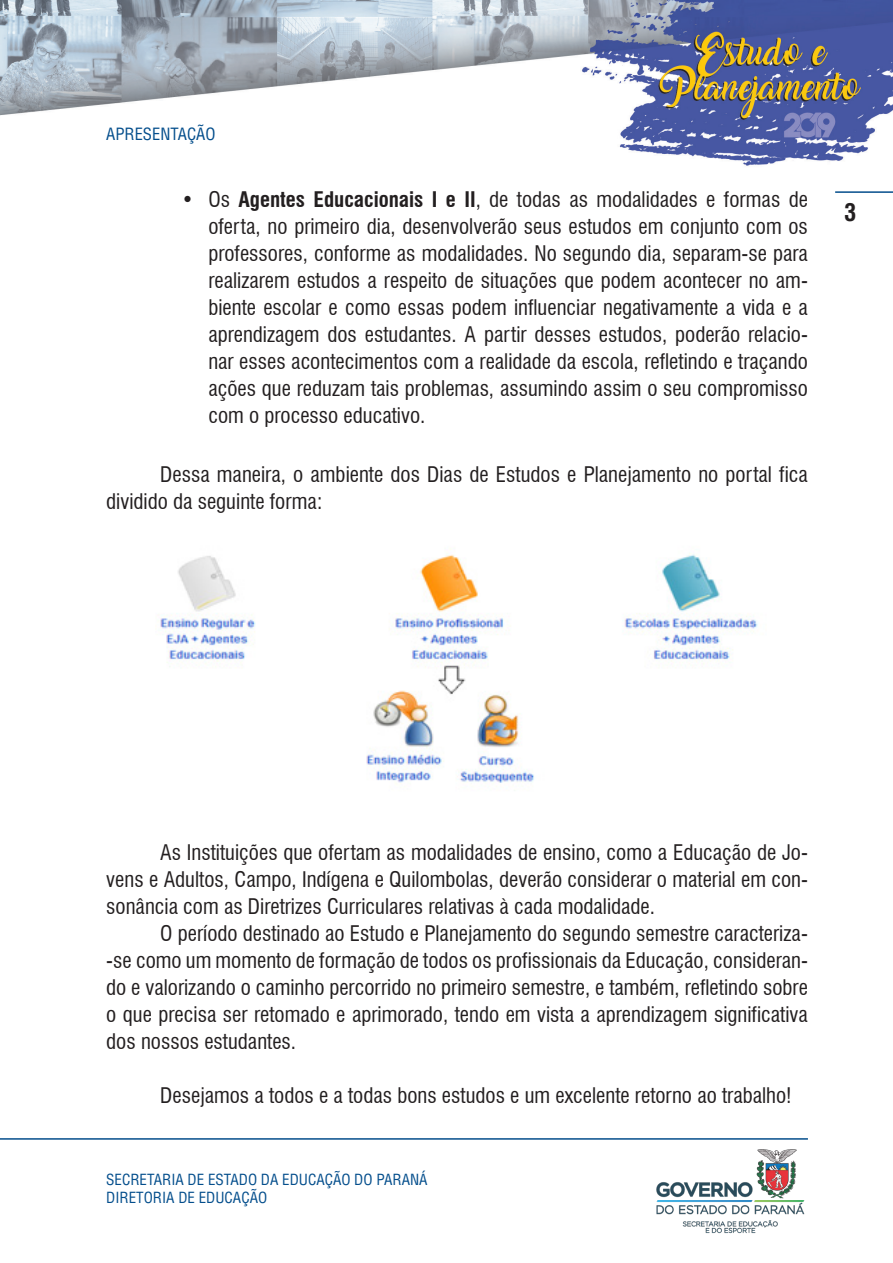
<style>
.page{position:relative;width:893px;height:1263px;background:#fff}
.page>*{position:absolute;margin:0;border:0;box-sizing:border-box;transform-origin:0 0}
.t1{font:700 condensed 24px "Helvetica LT Std";color:#231f20}
.t2{font:condensed 21px/27px "Swiss 721 BT";color:#231f20;text-align:justify}
.t3{font:condensed 16.5px "Helvetica LT Std";color:#044e8c}
.t4{font:condensed 15px/18px "Helvetica LT Std";color:#044e8c}
.s1{font-weight:700}
</style>
<div class="page">
<img style="left:0;top:0;width:893px;height:166px">
<hr style="left:835px;top:191px;width:58px;height:2px;background:#044e8c">
<hr style="left:0;top:1138px;width:808px;height:2px;background:#044e8c">
<img style="left:656px;top:1149px;width:149px;height:85px">
<img style="left:160px;top:549px;width:598px;height:235px">
<p class="t3" style="left:106px;top:124px;width:111px">APRESENTAÇÃO</p>
<p class="t2" style="left:208px;top:186px;width:601px;text-indent:-27px">• Os <span class="s1">Agentes Educacionais I e II</span>, de todas as modalidades e formas de oferta, no primeiro dia, desenvolverão seus estudos em conjunto com os professores, conforme as modalidades. No segundo dia, separam-se para realizarem estudos a respeito de situações que podem acontecer no am&shy;biente escolar e como essas podem influenciar negativamente a vida e a aprendizagem dos estudantes. A partir desses estudos, poderão relacio&shy;nar esses acontecimentos com a realidade da escola, refletindo e traçando ações que reduzam tais problemas, assumindo assim o seu compromisso com o processo educativo.</p>
<p class="t2" style="left:106px;top:460px;width:703px;text-indent:54px">Dessa maneira, o ambiente dos Dias de Estudos e Planejamento no portal fica dividido da seguinte forma:</p>
<p class="t1" style="left:844px;top:197px;width:13px">3</p>
<p class="t2" style="left:106px;top:838px;width:703px;text-indent:54px">As Instituições que ofertam as modalidades de ensino, como a Educação de Jo&shy;vens e Adultos, Campo, Indígena e Quilombolas, deverão considerar o material em con&shy;sonância com as Diretrizes Curriculares relativas à cada modalidade.</p>
<p class="t2" style="left:106px;top:919px;width:703px;text-indent:54px">O período destinado ao Estudo e Planejamento do segundo semestre caracteriza--se como um momento de formação de todos os profissionais da Educação, consideran&shy;do e valorizando o caminho percorrido no primeiro semestre, e também, refletindo sobre o que precisa ser retomado e aprimorado, tendo em vista a aprendizagem significativa dos nossos estudantes.</p>
<p class="t2" style="left:160px;top:1081px;width:633px">Desejamos a todos e a todas bons estudos e um excelente retorno ao trabalho!</p>
<p class="t4" style="left:106px;top:1170px;width:323px">SECRETARIA DE ESTADO DA EDUCAÇÃO DO PARANÁ<br>DIRETORIA DE EDUCAÇÃO</p>
</div>
